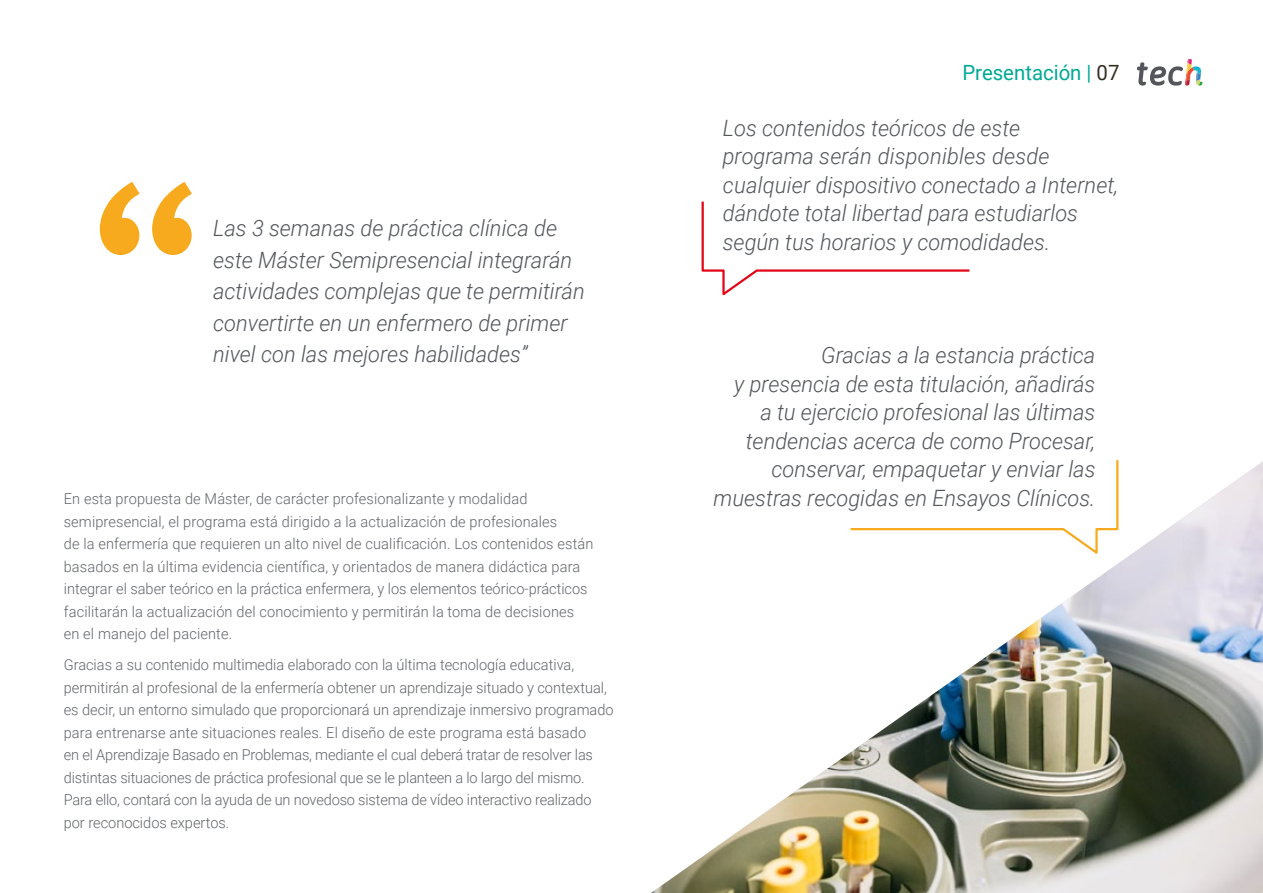
<style>
.page{position:relative;width:1263px;height:893px;background:#fff}
.page>*{position:absolute;margin:0;border:0;box-sizing:border-box;transform-origin:0 0}
.t1{font:italic 300 22.5px/28.5px "Roboto";color:#52555b}
.t2{font:21px "Roboto";color:#00a996}
.t3{font:300 15px/22.5px "Roboto";color:#61646a}
.s1{color:#312e20}
</style>
<div class="page">
<img style="left:651px;top:461px;width:612px;height:432px">
<svg style="left:100px;top:182px;width:92px;height:73px"></svg>
<svg style="left:1137px;top:59px;width:65px;height:27px"></svg>
<svg style="left:848px;top:460px;width:272px;height:97px"></svg>
<svg style="left:701px;top:201px;width:269px;height:95px"></svg>
<h1 class="t1" style="left:213px;top:212px;width:373px;line-height:31.5px">Las 3 semanas de práctica clínica de este Máster Semipresencial integrarán actividades complejas que te permitirán convertirte en un enfermero de primer nivel con las mejores habilidades”</h1>
<p class="t3" style="left:64px;top:487px;width:531px">En esta propuesta de Máster, de carácter profesionalizante y modalidad semipresencial, el programa está dirigido a la actualización de profesionales<br>de la enfermería que requieren un alto nivel de cualificación. Los contenidos están basados en la última evidencia científica, y orientados de manera didáctica para integrar el saber teórico en la práctica enfermera, y los elementos teórico-prácticos facilitarán la actualización del conocimiento y permitirán la toma de decisiones en el manejo del paciente.</p>
<p class="t3" style="left:64px;top:653px;width:551px">Gracias a su contenido multimedia elaborado con la última tecnología educativa, permitirán al profesional de la enfermería obtener un aprendizaje situado y contextual, es decir, un entorno simulado que proporcionará un aprendizaje inmersivo programado para entrenarse ante situaciones reales. El diseño de este programa está basado<br>en el Aprendizaje Basado en Problemas, mediante el cual deberá tratar de resolver las distintas situaciones de práctica profesional que se le planteen a lo largo del mismo.<br>Para ello, contará con la ayuda de un novedoso sistema de vídeo interactivo realizado por reconocidos expertos.</p>
<h2 class="t2" style="left:962px;top:57px;width:159px">Presentación | <span class="s1">07</span></h2>
<h1 class="t1" style="left:723px;top:113px;width:397px">Los contenidos teóricos de este<br>programa serán disponibles desde cualquier dispositivo conectado a Internet, dándote total libertad para estudiarlos según tus horarios y comodidades.</h1>
<h1 class="t1" style="left:714px;top:340px;width:383px;text-align:right">Gracias a la estancia práctica<br>y presencia de esta titulación, añadirás<br>a tu ejercicio profesional las últimas tendencias acerca de como Procesar, conservar, empaquetar y enviar las muestras recogidas en Ensayos Clínicos.</h1>
</div>
